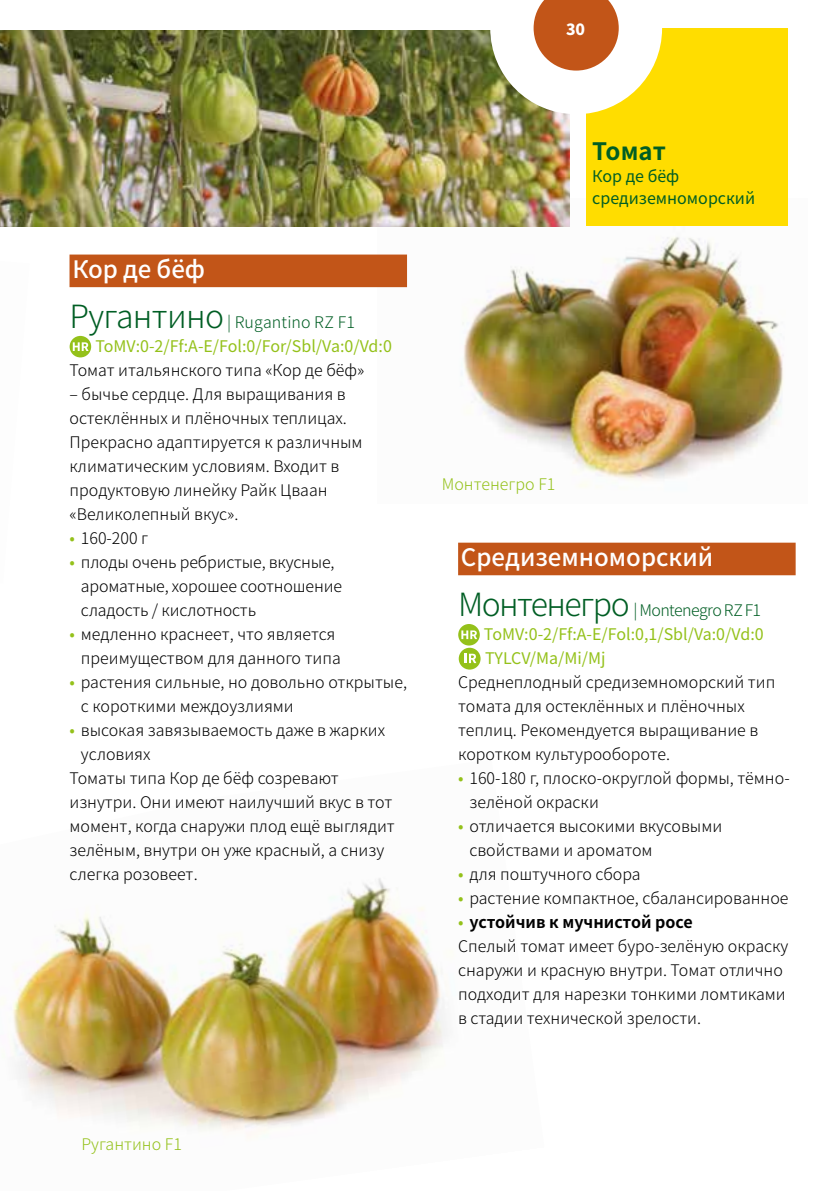
<style>
.page{position:relative;width:840px;height:1191px;background:#fff}
.page>*{position:absolute;margin:0;border:0;box-sizing:border-box;transform-origin:0 0}
.t1{font:500 24px "Source Han Sans TC";color:#fff}
.t2{font:700 24px "Source Han Sans TC";color:#005e24}
.t3{font:700 18px "Source Sans Pro";color:#fff}
.t4{font:300 16px/24px "Source Han Sans TC";color:#000}
.t5{font:16px/24px "Source Han Sans TC";color:#94c11a}
.t6{font:16px/22px "Source Han Sans TC";color:#005e24}
.t7{font:300 16px "Source Han Sans TC";color:#94c11a}
.s1{font-weight:300;font-size:32px;color:#005e24}
.s2{font-weight:300;color:#005e24}
.s3{font-family:"Source Sans Pro";font-weight:400;font-size:18px;color:#94c11a}
.s4{font-weight:700}
</style>
<div class="page">
<img style="left:377px;top:199px;width:411px;height:288px">
<img style="left:12px;top:878px;width:436px;height:255px">
<img style="left:0;top:30px;width:1px;height:197px">
<img style="left:1px;top:30px;width:568px;height:197px">
<div style="left:69px;top:254px;width:338px;height:33px;background:#c25518"></div>
<div style="left:70px;top:336px;width:21px;height:21px;background:#94c11a;border-radius:50%"></div>
<svg style="left:73px;top:342px;width:16px;height:9px"></svg>
<div style="left:458px;top:542px;width:337px;height:33px;background:#c25518"></div>
<div style="left:458px;top:624px;width:21px;height:21px;background:#94c11a;border-radius:50%"></div>
<svg style="left:461px;top:630px;width:16px;height:9px"></svg>
<div style="left:458px;top:648px;width:22px;height:21px;background:#94c11a;border-radius:50%"></div>
<svg style="left:464px;top:653px;width:12px;height:10px"></svg>
<div style="left:586px;top:28px;width:201px;height:198px;background:#fd0"></div>
<svg style="left:490px;top:0;width:171px;height:114px"></svg>
<p class="t3" style="left:565px;top:17px;width:21px">30</p>
<h1 class="t1" style="left:72px;top:256px;width:134px">Кор де бёф</h1>
<p class="t5" style="left:95px;top:310px;width:298px;text-indent:-26px"><span class="s1">Ругантино</span> <span class="s2">| Rugantino RZ F1<br></span>ToMV:0-2/Ff:A-E/Fol:0/For/Sbl/Va:0/Vd:0</p>
<p class="t4" style="left:69px;top:358px;width:296px">Томат итальянского типа «Кор де бёф»</p>
<p class="t4" style="left:69px;top:382px;width:294px">– бычье сердце. Для выращивания в остеклённых и плёночных теплицах.<br>Прекрасно адаптируется к различным климатическим условиям. Входит в продуктовую линейку Райк Цваан «Великолепный вкус».</p>
<p class="t4" style="left:69px;top:526px;width:80px"><span class="s3">•</span> 160-200 г</p>
<p class="t4" style="left:81px;top:550px;width:262px;text-indent:-11px"><span class="s3">•</span> плоды очень ребристые, вкусные, ароматные, хорошее соотношение сладость / кислотность</p>
<p class="t4" style="left:81px;top:622px;width:261px;text-indent:-11px"><span class="s3">•</span> медленно краснеет, что является преимуществом для данного типа</p>
<p class="t4" style="left:81px;top:670px;width:327px;text-indent:-11px"><span class="s3">•</span> растения сильные, но довольно открытые, с короткими междоузлиями</p>
<p class="t4" style="left:69px;top:718px;width:317px"><span class="s3">•</span> высокая завязываемость даже в жарких</p>
<p class="t4" style="left:81px;top:742px;width:71px">условиях</p>
<p class="t4" style="left:69px;top:766px;width:271px">Томаты типа Кор де бёф созревают</p>
<p class="t4" style="left:69px;top:790px;width:324px">изнутри. Они имеют наилучший вкус в тот</p>
<p class="t4" style="left:69px;top:814px;width:326px">момент, когда снаружи плод ещё выглядит</p>
<p class="t4" style="left:69px;top:838px;width:316px">зелёным, внутри он уже красный, а снизу</p>
<p class="t4" style="left:69px;top:862px;width:130px">слегка розовеет.</p>
<h1 class="t2" style="left:592px;top:138px;width:75px">Томат</h1>
<p class="t6" style="left:592px;top:165px;width:164px">Кор де бёф средиземноморский</p>
<p class="t7" style="left:441px;top:475px;width:115px">Монтенегро F1</p>
<h1 class="t1" style="left:460px;top:544px;width:253px">Средиземноморский</h1>
<p class="t5" style="left:483px;top:598px;width:281px;text-indent:-26px"><span class="s1">Монтенегро</span> <span class="s2">| Montenegro RZ F1<br></span>ToMV:0-2/Ff:A-E/Fol:0,1/Sbl/Va:0/Vd:0<br>TYLCV/Ma/Mi/Mj</p>
<p class="t4" style="left:458px;top:670px;width:318px">Среднеплодный средиземноморский тип томата для остеклённых и плёночных теплиц. Рекомендуется выращивание в коротком культурообороте.</p>
<p class="t4" style="left:469px;top:766px;width:321px;text-indent:-11px"><span class="s3">•</span> 160-180 г, плоско-округлой формы, тёмно&shy;зелёной окраски</p>
<p class="t4" style="left:469px;top:814px;width:254px;text-indent:-11px"><span class="s3">•</span> отличается высокими вкусовыми свойствами и ароматом</p>
<p class="t4" style="left:458px;top:862px;width:184px"><span class="s3">•</span> для поштучного сбора</p>
<p class="t4" style="left:458px;top:886px;width:332px"><span class="s3">•</span> растение компактное, сбалансированное</p>
<p class="t4" style="left:458px;top:910px;width:331px"><span class="s3">•</span> <span class="s4">устойчив к мучнистой росе<br></span>Спелый томат имеет буро-зелёную окраску снаружи и красную внутри. Томат отлично подходит для нарезки тонкими ломтиками в стадии технической зрелости.</p>
<p class="t7" style="left:81px;top:1135px;width:102px">Ругантино F1</p>
</div>
